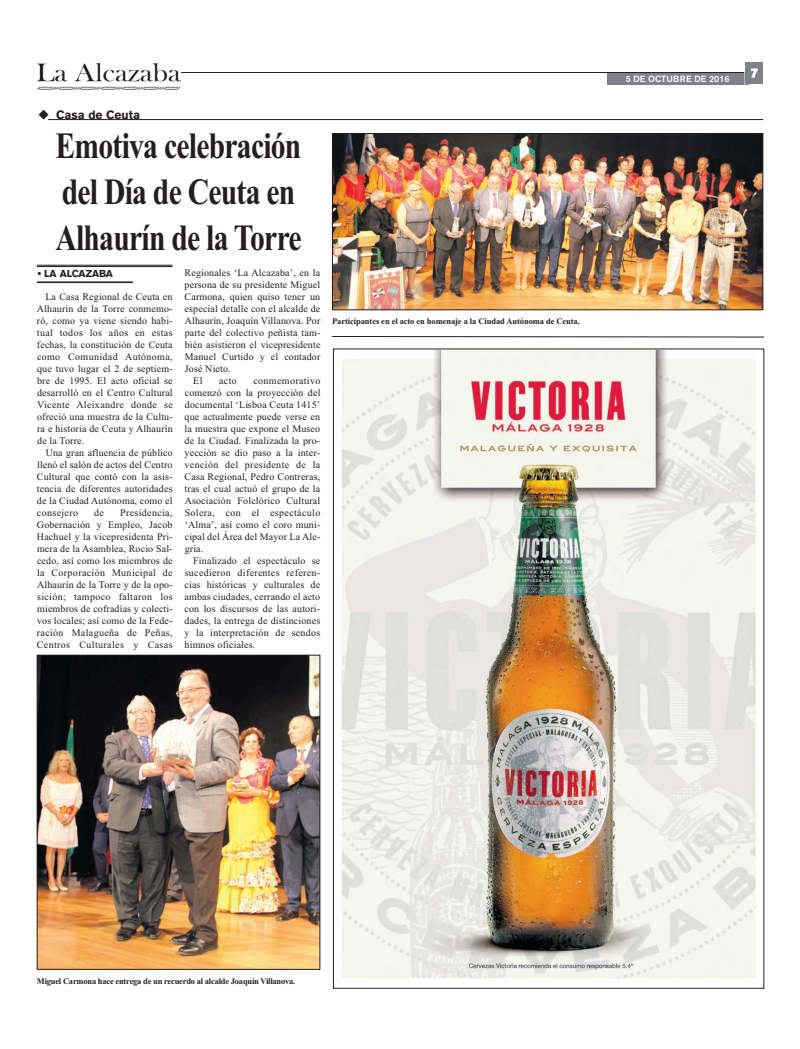
<style>
.page{position:relative;width:800px;height:1049px;background:#fff}
.page>*{position:absolute;margin:0;border:0;box-sizing:border-box;transform-origin:0 0}
.t1{font:700 37px/46px "Times New Roman";letter-spacing:-.025em;color:#231f20;scale:.8 1}
.t2{font:700 12px "Akzidenz Grotesk BE";color:#231f20}
.t3{font:700 12px "Akzidenz Grotesk BE";color:#fff}
.t4{font:10px/12px "Times New Roman";letter-spacing:.015em;color:#231f20;text-align:justify}
.t5{font:10px "Times New Roman";letter-spacing:.035em;color:#231f20}
.t6{font:700 10px "Akzidenz Grotesk BE";color:#231f20}
.t7{font:500 9px "Akzidenz Grotesk BE";letter-spacing:.02em;color:#fff}
.t8{font:700 8.5px "Times New Roman";letter-spacing:-.025em;color:#231f20}
</style>
<div class="page">
<hr style="left:37px;top:265px;width:135px;height:1px;background:#231f20">
<hr style="left:37px;top:266px;width:135px;height:1px;background:#231f20">
<hr style="left:37px;top:282px;width:96px;height:1px;background:#231f20">
<hr style="left:48px;top:119px;width:715px;height:1px;background:#231f20">
<img style="left:334px;top:135px;width:427px;height:173px">
<div style="left:332px;top:133px;width:431px;height:177px;border:1px solid #231f20"></div>
<img style="left:39px;top:657px;width:279px;height:310px">
<div style="left:37px;top:655px;width:283px;height:314px;border:1px solid #231f20"></div>
<div style="left:607px;top:73px;width:141px;height:11px;background:#808285"></div>
<hr style="left:181px;top:72px;width:563px;height:1px;background:#231f20">
<div style="left:745px;top:63px;width:18px;height:21px;background:#808285"></div>
<svg style="left:744px;top:68px;width:13px;height:17px"></svg>
<div style="left:37px;top:60px;width:144px;height:31px;background:linear-gradient(to right,#fff,#fff)"></div>
<img style="left:37px;top:64px;width:143px;height:25px">
<img style="left:341px;top:351px;width:415px;height:628px">
<svg style="left:332px;top:336px;width:432px;height:1px"></svg>
<p class="t2" style="left:38px;top:110px;width:104px">◆ Casa de Ceuta</p>
<p class="t1" style="left:55px;top:123px;width:309px">Emotiva celebración del Día de Ceuta en<br>Alhaurín de la Torre</p>
<p class="t6" style="left:38px;top:270px;width:77px">• LA ALCAZABA</p>
<p class="t4" style="left:45px;top:291px;width:129px">La Casa Regional de Ceuta en</p>
<p class="t4" style="left:37px;top:303px;width:137px">Alhaurín de la Torre conmemo-</p>
<p class="t4" style="left:37px;top:315px;width:137px">ró, como ya viene siendo habi-</p>
<p class="t5" style="left:37px;top:327px;width:137px">tual todos los años en estas</p>
<p class="t4" style="left:37px;top:339px;width:137px">fechas, la constitución de Ceuta</p>
<p class="t5" style="left:37px;top:351px;width:137px">como Comunidad Autónoma,</p>
<p class="t4" style="left:37px;top:363px;width:137px">que tuvo lugar el 2 de septiem-</p>
<p class="t4" style="left:37px;top:375px;width:137px">bre de 1995. El acto oficial se</p>
<p class="t4" style="left:37px;top:387px;width:137px">desarrolló en el Centro Cultural</p>
<p class="t5" style="left:37px;top:399px;width:137px">Vicente Aleixandre donde se</p>
<p class="t4" style="left:37px;top:411px;width:137px">ofreció una muestra de la Cultu-</p>
<p class="t4" style="left:37px;top:423px;width:137px">ra e historia de Ceuta y Alhaurín</p>
<p class="t4" style="left:37px;top:435px;width:49px">de la Torre.</p>
<p class="t4" style="left:46px;top:447px;width:129px">Una gran afluencia de público</p>
<p class="t4" style="left:37px;top:459px;width:137px">llenó el salón de actos del Centro</p>
<p class="t4" style="left:37px;top:471px;width:137px">Cultural que contó con la asis-</p>
<p class="t4" style="left:37px;top:483px;width:137px">tencia de diferentes autoridades</p>
<p class="t4" style="left:37px;top:495px;width:137px">de la Ciudad Autónoma, como el</p>
<p class="t5" style="left:37px;top:507px;width:43px">consejero</p>
<p class="t4" style="left:94px;top:507px;width:11px">de</p>
<p class="t4" style="left:37px;top:507px;width:137px;text-indent:83px">Presidencia, Gobernación y Empleo, Jacob Hachuel y la vicepresidenta Pri&shy;mera de la Asamblea, Rocio Sal&shy;cedo, así como los miembros de la Corporación Municipal de Alhaurín de la Torre y de la opo&shy;sición; tampoco faltaron los miembros de cofradías y colecti&shy;vos locales; así como de la Fede&shy;ración Malagueña de Peñas, Centros Culturales y Casas</p>
<p class="t4" style="left:184px;top:267px;width:137px">Regionales ‘La Alcazaba’, en la</p>
<p class="t4" style="left:184px;top:279px;width:137px">persona de su presidente Miguel</p>
<p class="t4" style="left:184px;top:291px;width:137px">Carmona, quien quiso tener un</p>
<p class="t4" style="left:185px;top:303px;width:137px">especial detalle con el alcalde de</p>
<p class="t4" style="left:185px;top:315px;width:137px">Alhaurín, Joaquín Villanova. Por</p>
<p class="t4" style="left:185px;top:327px;width:137px">parte del colectivo peñista tam-</p>
<p class="t4" style="left:185px;top:339px;width:137px">bién asistieron el vicepresidente</p>
<p class="t4" style="left:185px;top:351px;width:137px">Manuel Curtido y el contador</p>
<p class="t4" style="left:185px;top:363px;width:47px">José Nieto.</p>
<p class="t4" style="left:193px;top:375px;width:11px">El</p>
<p class="t4" style="left:219px;top:375px;width:19px">acto</p>
<p class="t5" style="left:253px;top:375px;width:68px">conmemorativo</p>
<p class="t4" style="left:185px;top:387px;width:137px">comenzó con la proyección del</p>
<p class="t4" style="left:185px;top:399px;width:137px">documental ‘Lisboa Ceuta 1415’</p>
<p class="t4" style="left:184px;top:411px;width:137px">que actualmente puede verse en</p>
<p class="t4" style="left:184px;top:423px;width:137px">la muestra que expone el Museo</p>
<p class="t4" style="left:184px;top:435px;width:137px">de la Ciudad. Finalizada la pro-</p>
<p class="t4" style="left:184px;top:447px;width:137px">yección se dio paso a la inter-</p>
<p class="t5" style="left:184px;top:459px;width:137px">vención del presidente de la</p>
<p class="t4" style="left:184px;top:471px;width:137px">Casa Regional, Pedro Contreras,</p>
<p class="t4" style="left:185px;top:483px;width:137px">tras el cual actuó el grupo de la</p>
<p class="t4" style="left:185px;top:495px;width:137px">Asociación Folclórico Cultural</p>
<p class="t5" style="left:185px;top:507px;width:137px">Solera, con el espectáculo</p>
<p class="t4" style="left:185px;top:519px;width:137px">‘Alma’, así como el coro muni-</p>
<p class="t4" style="left:185px;top:531px;width:137px">cipal del Área del Mayor La Ale-</p>
<p class="t4" style="left:185px;top:543px;width:20px">gría.</p>
<p class="t4" style="left:193px;top:555px;width:129px">Finalizado el espectáculo se</p>
<p class="t4" style="left:185px;top:567px;width:137px">sucedieron diferentes referen-</p>
<p class="t4" style="left:184px;top:579px;width:137px">cias históricas y culturales de</p>
<p class="t4" style="left:184px;top:591px;width:137px">ambas ciudades, cerrando el acto</p>
<p class="t4" style="left:184px;top:603px;width:137px">con los discursos de las autori-</p>
<p class="t4" style="left:184px;top:615px;width:137px">dades, la entrega de distinciones</p>
<p class="t4" style="left:184px;top:627px;width:137px">y la interpretación de sendos</p>
<p class="t4" style="left:184px;top:639px;width:72px">himnos oficiales.</p>
<p class="t8" style="left:332px;top:316px;width:249px">Participantes en el acto en homenaje a la Ciudad Autónoma de Ceuta.</p>
<p class="t7" style="left:625px;top:76px;width:105px">5 DE OCTUBRE DE 2016</p>
<p class="t3" style="left:750px;top:68px;width:8px">7</p>
<p class="t8" style="left:37px;top:976px;width:260px">Miguel Carmona hace entrega de un recuerdo al alcalde Joaquín Villanova.</p>
</div>
